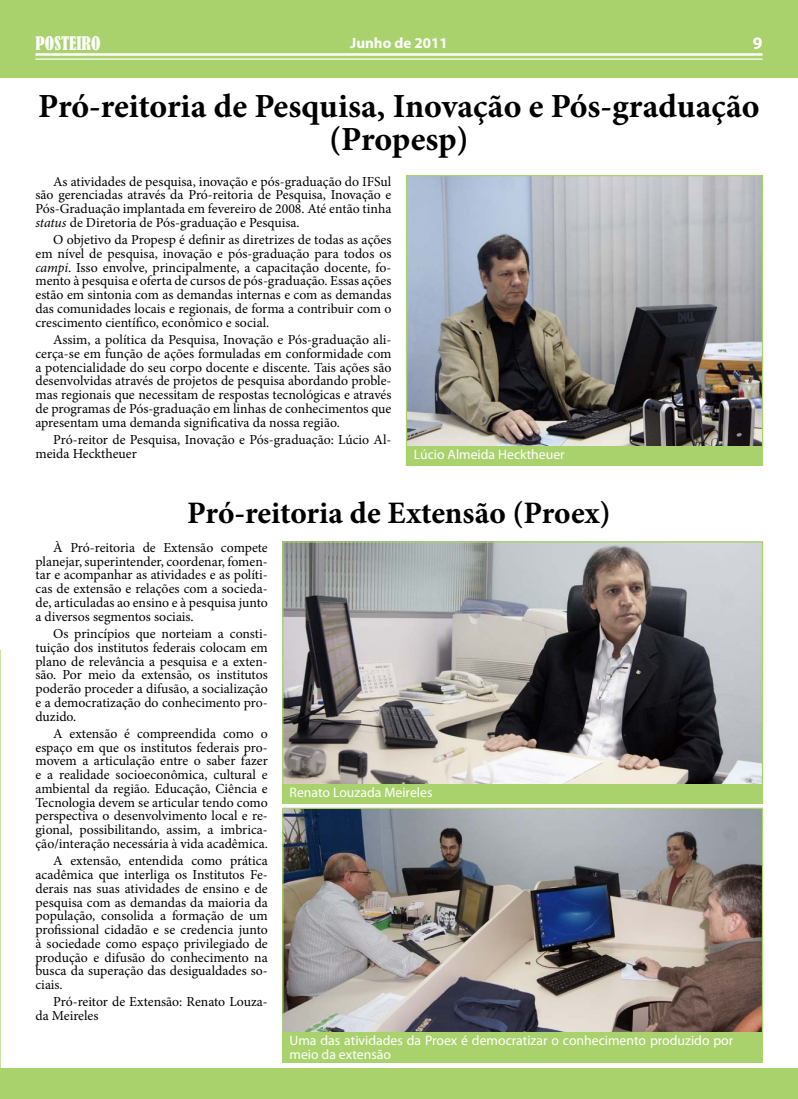
<style>
.page{position:relative;width:798px;height:1099px;background:#fff}
.page>*{position:absolute;margin:0;border:0;box-sizing:border-box;transform-origin:0 0}
.t1{font:700 33.75px/33.8px "Minion Pro";color:#000;text-align:center}
.t2{font:700 31.25px "Minion Pro";letter-spacing:-.005em;color:#000}
.t3{font:condensed 17.5px "Bernard";color:#fff}
.t4{font:700 17.5px "Myriad Pro";color:#fff}
.t5{font:700 15px "Myriad Pro";color:#fff}
.t6{font:13.75px/13.8px "Minion Pro";color:#000;text-align:justify}
.t7{font:13.75px/13.8px "Myriad Pro";color:#fff}
.s1{font-style:italic}
</style>
<div class="page">
<div style="left:0;top:0;width:797px;height:78px;background:#a9d26d"></div>
<div style="left:0;top:1068px;width:797px;height:30px;background:#a9d26d"></div>
<hr style="left:35px;top:53px;width:727px;height:3px;background:#fff">
<hr style="left:35px;top:58px;width:727px;height:2px;background:#fff">
<svg style="left:0;top:650px;width:1px;height:418px"></svg>
<img style="left:407px;top:177px;width:353px;height:269px">
<div style="left:405px;top:175px;width:357px;height:291px;border:1px solid #a9d26d"></div>
<img style="left:284px;top:543px;width:476px;height:241px">
<img style="left:284px;top:809px;width:476px;height:223px">
<div style="left:406px;top:446px;width:356px;height:19px;background:#a9d26d"></div>
<div style="left:282px;top:784px;width:480px;height:19px;background:#a9d26d"></div>
<div style="left:282px;top:1032px;width:480px;height:30px;background:#a9d26d"></div>
<p class="t3" style="left:35px;top:33px;width:67px">POSTEIRO</p>
<p class="t5" style="left:350px;top:33px;width:99px">Junho de 2011</p>
<p class="t4" style="left:752px;top:32px;width:11px">9</p>
<h1 class="t1" style="left:38px;top:89px;width:722px">Pró-reitoria de Pesquisa, Inovação e Pós-graduação (Propesp)</h1>
<p class="t6" style="left:35px;top:174px;width:357px;text-indent:18px">As atividades de pesquisa, inovação e pós-graduação do IFSul são gerenciadas através da Pró-reitoria de Pesquisa, Inovação e Pós-Graduação implantada em fevereiro de 2008. Até então tinha <span class="s1">status</span> de Diretoria de Pós-graduação e Pesquisa.</p>
<p class="t6" style="left:35px;top:233px;width:357px;text-indent:18px">O objetivo da Propesp é definir as diretrizes de todas as ações em nível de pesquisa, inovação e pós-graduação para todos os <span class="s1">campi</span>. Isso envolve, principalmente, a capacitação docente, fo&shy;mento à pesquisa e oferta de cursos de pós-graduação. Essas ações estão em sintonia com as demandas internas e com as demandas das comunidades locais e regionais, de forma a contribuir com o crescimento científico, econômico e social.</p>
<p class="t6" style="left:35px;top:333px;width:357px;text-indent:18px">Assim, a política da Pesquisa, Inovação e Pós-graduação ali&shy;cerça-se em função de ações formuladas em conformidade com a potencialidade do seu corpo docente e discente. Tais ações são desenvolvidas através de projetos de pesquisa abordando proble&shy;mas regionais que necessitam de respostas tecnológicas e através de programas de Pós-graduação em linhas de conhecimentos que apresentam uma demanda significativa da nossa região.</p>
<p class="t6" style="left:35px;top:432px;width:357px;text-indent:18px">Pró-reitor de Pesquisa, Inovação e Pós-graduação: Lúcio Al&shy;meida Hecktheuer</p>
<p class="t7" style="left:414px;top:447px;width:152px">Lúcio Almeida Hecktheuer</p>
<h2 class="t2" style="left:187px;top:491px;width:425px">Pró-reitoria de Extensão (Proex)</h2>
<p class="t6" style="left:35px;top:540px;width:234px;text-indent:18px">À Pró-reitoria de Extensão compete planejar, superintender, coordenar, fomen&shy;tar e acompanhar as atividades e as políti&shy;cas de extensão e relações com a socieda&shy;de, articuladas ao ensino e à pesquisa junto a diversos segmentos sociais.</p>
<p class="t6" style="left:35px;top:627px;width:234px;text-indent:18px">Os princípios que norteiam a consti&shy;tuição dos institutos federais colocam em plano de relevância a pesquisa e a exten&shy;são. Por meio da extensão, os institutos poderão proceder a difusão, a socialização e a democratização do conhecimento pro&shy;duzido.</p>
<p class="t6" style="left:35px;top:726px;width:234px;text-indent:18px">A extensão é compreendida como o espaço em que os institutos federais pro&shy;movem a articulação entre o saber fazer e a realidade socioeconômica, cultural e ambiental da região. Educação, Ciência e Tecnologia devem se articular tendo como perspectiva o desenvolvimento local e re&shy;gional, possibilitando, assim, a imbrica&shy;ção/interação necessária à vida acadêmica.</p>
<p class="t6" style="left:35px;top:854px;width:234px;text-indent:18px">A extensão, entendida como prática acadêmica que interliga os Institutos Fe&shy;derais nas suas atividades de ensino e de pesquisa com as demandas da maioria da população, consolida a formação de um profissional cidadão e se credencia junto à sociedade como espaço privilegiado de produção e difusão do conhecimento na busca da superação das desigualdades so&shy;ciais.</p>
<p class="t6" style="left:35px;top:995px;width:234px;text-indent:18px">Pró-reitor de Extensão: Renato Louza&shy;da Meireles</p>
<p class="t7" style="left:289px;top:785px;width:144px">Renato Louzada Meireles</p>
<p class="t7" style="left:289px;top:1033px;width:445px">Uma das atividades da Proex é democratizar o conhecimento produzido por meio da extensão</p>
</div>
